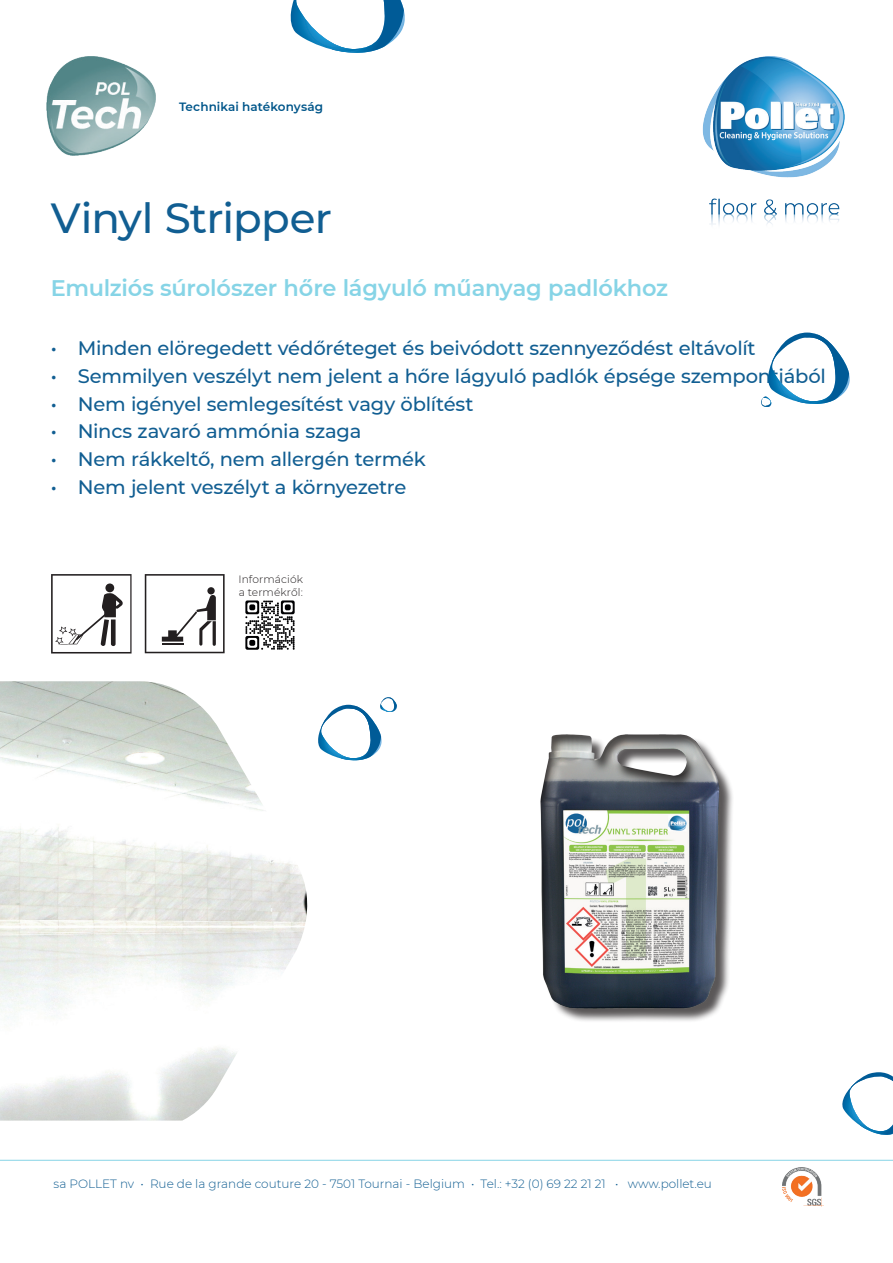
<style>
.page{position:relative;width:893px;height:1263px;background:#fff}
.page>*{position:absolute;margin:0;border:0;box-sizing:border-box;transform-origin:0 0}
.t1{font:500 42px "Montserrat";letter-spacing:-.02em;color:#115e92}
.t2{font:600 22.5px "Montserrat";letter-spacing:-.01em;color:#86d4e6}
.t3{font:500 19.5px "Montserrat";letter-spacing:-.01em;color:#115e92}
.t4{font:300 12px "Montserrat";color:#115e92}
.t5{font:600 12px "Montserrat";letter-spacing:.005em;color:#00568a}
.t6{font:300 10.65px/12.8px "Montserrat";letter-spacing:.01em;color:#231f20}
</style>
<div class="page">
<svg style="left:842px;top:1072px;width:51px;height:63px"></svg>
<img style="left:783px;top:1167px;width:40px;height:40px">
<svg style="left:761px;top:333px;width:89px;height:74px"></svg>
<svg style="left:290px;top:0;width:115px;height:53px"></svg>
<svg style="left:322px;top:697px;width:75px;height:64px"></svg>
<img style="left:702px;top:56px;width:143px;height:169px">
<img style="left:47px;top:56px;width:109px;height:99px">
<hr style="left:0;top:1160px;width:893px;height:1px;background:#86d4e6">
<div style="left:543px;top:737px;width:191px;height:286px;background:#231f20;opacity:.75"></div>
<div style="left:533px;top:733px;width:195px;height:276px;background:#231f20;opacity:.75"></div>
<img style="left:0;top:681px;width:322px;height:439px">
<svg style="left:145px;top:574px;width:80px;height:79px"></svg>
<hr style="left:162px;top:643px;width:21px;height:2px;background:#231f20">
<div style="left:207px;top:587px;width:8px;height:7px;background:#231f20;border-radius:50%"></div>
<svg style="left:51px;top:574px;width:81px;height:79px"></svg>
<svg style="left:245px;top:600px;width:50px;height:50px"></svg>
<p class="t5" style="left:179px;top:99px;width:146px">Technikai hatékonyság</p>
<h1 class="t1" style="left:51px;top:189px;width:283px">Vinyl Stripper</h1>
<p class="t2" style="left:51px;top:272px;width:619px">Emulziós súrolószer hőre lágyuló műanyag padlókhoz</p>
<p class="t3" style="left:51px;top:335px;width:706px">• Minden elöregedett védőréteget és beivódott szennyeződést eltávolít</p>
<p class="t3" style="left:51px;top:363px;width:777px">• Semmilyen veszélyt nem jelent a hőre lágyuló padlók épsége szempontjából</p>
<p class="t3" style="left:51px;top:390px;width:424px">• Nem igényel semlegesítést vagy öblítést</p>
<p class="t3" style="left:51px;top:418px;width:312px">• Nincs zavaró ammónia szaga</p>
<p class="t3" style="left:51px;top:446px;width:377px">• Nem rákkeltő, nem allergén termék</p>
<p class="t3" style="left:51px;top:473px;width:357px">• Nem jelent veszélyt a környezetre</p>
<p class="t6" style="left:239px;top:573px;width:66px">Információk a termékről:</p>
<p class="t4" style="left:54px;top:1175px;width:660px">sa POLLET nv • Rue de la grande couture 20 - 7501 Tournai - Belgium • Tel.: +32 (0) 69 22 21 21 • www.pollet.eu</p>
</div>
